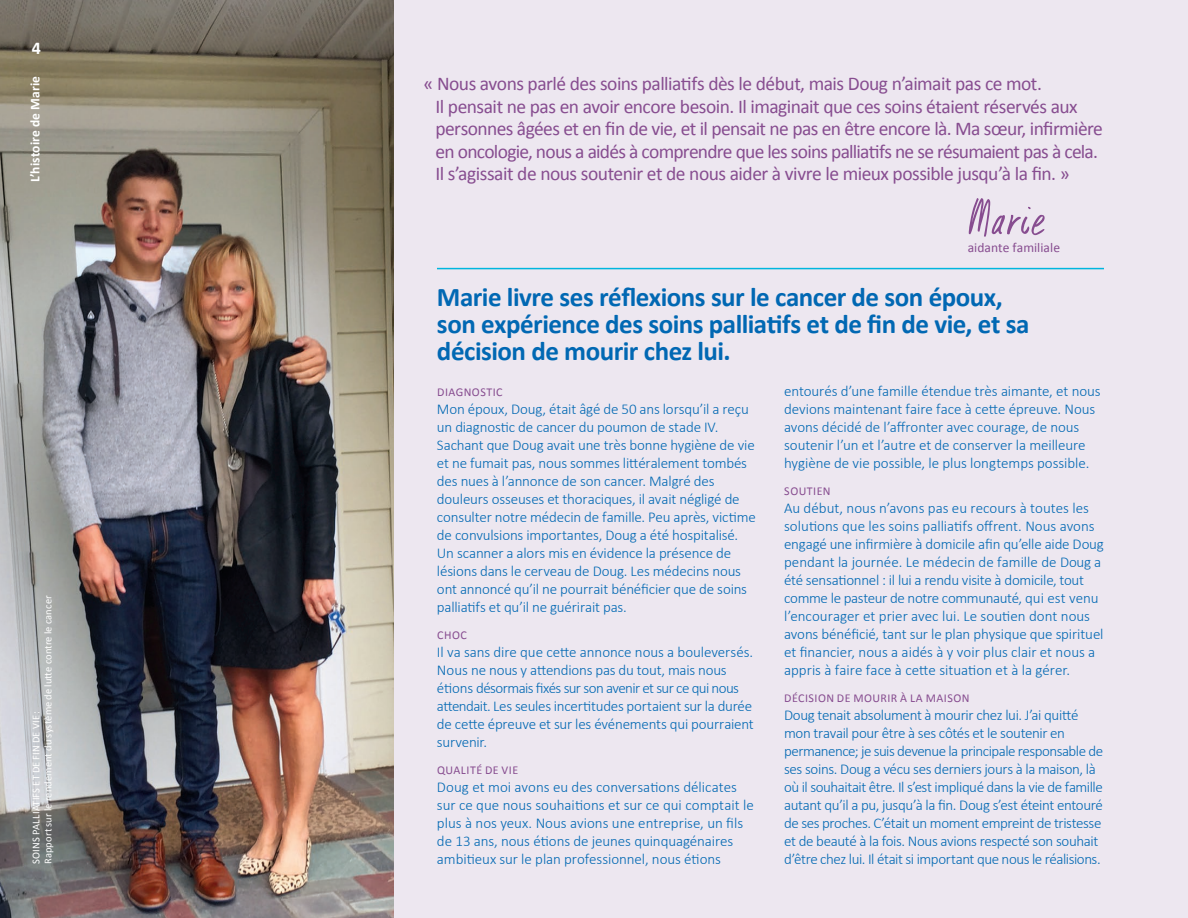
<style>
.page{position:relative;width:1188px;height:918px;background:#fff}
.page>*{position:absolute;margin:0;border:0;box-sizing:border-box;transform-origin:0 0}
.t1{font:60px "DK Kusukusu";letter-spacing:-.005em;color:#874d90}
.t2{font:700 27px/27px "Calibri";letter-spacing:-.02em;color:#0168b3}
.t3{font:19.5px/22.5px "Calibri";letter-spacing:-.03em;color:#874d90}
.t4{font:700 18px "Calibri";color:#fff}
.t5{font:300 15px "Calibri";letter-spacing:-.01em;color:#0168b3}
.t6{font:300 15px "Calibri";letter-spacing:-.03em;color:#0168b3}
.t7{font:300 15px "Calibri";letter-spacing:-.035em;color:#0168b3}
.t8{font:300 15px "Calibri";letter-spacing:-.04em;color:#0168b3}
.t9{font:700 13.5px "Calibri";letter-spacing:.01em;color:#fff}
.t10{font:13.5px "Calibri";letter-spacing:.005em;color:#874d90}
.t11{font:12px "Calibri";letter-spacing:.035em;color:#874d90}
.t12{font:10.5px/12px "Calibri";letter-spacing:.01em;color:#fff}
</style>
<div class="page">
<div style="left:340px;top:0;width:848px;height:918px;background:#ede7f0"></div>
<img style="left:0;top:0;width:393px;height:918px">
<hr style="left:437px;top:268px;width:667px;height:1px;background:#00b6de">
<p class="t4" style="left:32px;top:37px;width:11px">4</p>
<p class="t9" style="left:26px;top:182px;width:108px;rotate:-90deg">L’histoire de Marie</p>
<p class="t12" style="left:30px;top:864px;width:270px;rotate:-90deg">SOINS PALLIATIFS ET DE FIN DE VIE :<br>Rapport sur le rendement du système de lutte contre le cancer</p>
<p class="t3" style="left:435px;top:72px;width:669px;text-indent:-12px">« Nous avons parlé des soins palliatifs dès le début, mais Doug n’aimait pas ce mot.<br>Il pensait ne pas en avoir encore besoin. Il imaginait que ces soins étaient réservés aux personnes âgées et en fin de vie, et il pensait ne pas en être encore là. Ma sœur, infirmière en oncologie, nous a aidés à comprendre que les soins palliatifs ne se résumaient pas à cela.<br>Il s’agissait de nous soutenir et de nous aider à vivre le mieux possible jusqu’à la fin. »</p>
<h1 class="t1" style="left:968px;top:178px;width:80px">Marie</h1>
<p class="t10" style="left:968px;top:239px;width:94px">aidante familiale</p>
<h2 class="t2" style="left:437px;top:284px;width:594px">Marie livre ses réflexions sur le cancer de son époux, son expérience des soins palliatifs et de fin de vie, et sa décision de mourir chez lui.</h2>
<p class="t11" style="left:437px;top:384px;width:67px">DIAGNOSTIC</p>
<p class="t5" style="left:784px;top:382px;width:318px">entourés d’une famille étendue très aimante, et nous</p>
<p class="t5" style="left:437px;top:400px;width:313px">Mon époux, Doug, était âgé de 50 ans lorsqu’il a reçu</p>
<p class="t5" style="left:784px;top:400px;width:313px">devions maintenant faire face à cette épreuve. Nous</p>
<p class="t5" style="left:437px;top:418px;width:283px">un diagnostic de cancer du poumon de stade IV.</p>
<p class="t5" style="left:784px;top:418px;width:297px">avons décidé de l’affronter avec courage, de nous</p>
<p class="t5" style="left:437px;top:436px;width:319px">Sachant que Doug avait une très bonne hygiène de vie</p>
<p class="t5" style="left:784px;top:436px;width:303px">soutenir l’un et l’autre et de conserver la meilleure</p>
<p class="t5" style="left:437px;top:454px;width:312px">et ne fumait pas, nous sommes littéralement tombés</p>
<p class="t5" style="left:784px;top:454px;width:307px">hygiène de vie possible, le plus longtemps possible.</p>
<p class="t5" style="left:437px;top:472px;width:279px">des nues à l’annonce de son cancer. Malgré des</p>
<p class="t11" style="left:784px;top:483px;width:48px">SOUTIEN</p>
<p class="t5" style="left:437px;top:490px;width:304px">douleurs osseuses et thoraciques, il avait négligé de</p>
<p class="t5" style="left:784px;top:499px;width:306px">Au début, nous n’avons pas eu recours à toutes les</p>
<p class="t5" style="left:437px;top:508px;width:320px">consulter notre médecin de famille. Peu après, victime</p>
<p class="t5" style="left:784px;top:517px;width:312px">solutions que les soins palliatifs offrent. Nous avons</p>
<p class="t5" style="left:437px;top:526px;width:303px">de convulsions importantes, Doug a été hospitalisé.</p>
<p class="t5" style="left:784px;top:535px;width:321px">engagé une infirmière à domicile afin qu’elle aide Doug</p>
<p class="t5" style="left:437px;top:544px;width:296px">Un scanner a alors mis en évidence la présence de</p>
<p class="t5" style="left:784px;top:553px;width:318px">pendant la journée. Le médecin de famille de Doug a</p>
<p class="t5" style="left:437px;top:562px;width:306px">lésions dans le cerveau de Doug. Les médecins nous</p>
<p class="t5" style="left:784px;top:571px;width:301px">été sensationnel : il lui a rendu visite à domicile, tout</p>
<p class="t5" style="left:437px;top:580px;width:312px">ont annoncé qu’il ne pourrait bénéficier que de soins</p>
<p class="t5" style="left:784px;top:589px;width:316px">comme le pasteur de notre communauté, qui est venu</p>
<p class="t5" style="left:437px;top:598px;width:191px">palliatifs et qu’il ne guérirait pas.</p>
<p class="t5" style="left:784px;top:607px;width:308px">l’encourager et prier avec lui. Le soutien dont nous</p>
<p class="t11" style="left:437px;top:627px;width:31px">CHOC</p>
<p class="t5" style="left:784px;top:625px;width:321px">avons bénéficié, tant sur le plan physique que spirituel</p>
<p class="t5" style="left:437px;top:643px;width:318px">Il va sans dire que cette annonce nous a bouleversés.</p>
<p class="t5" style="left:784px;top:643px;width:313px">et financier, nous a aidés à y voir plus clair et nous a</p>
<p class="t5" style="left:437px;top:661px;width:291px">Nous ne nous y attendions pas du tout, mais nous</p>
<p class="t5" style="left:784px;top:661px;width:288px">appris à faire face à cette situation et à la gérer.</p>
<p class="t8" style="left:437px;top:679px;width:304px">étions désormais fixés sur son avenir et sur ce qui nous</p>
<p class="t11" style="left:784px;top:690px;width:187px">DÉCISION DE MOURIR À LA MAISON</p>
<p class="t5" style="left:437px;top:697px;width:317px">attendait. Les seules incertitudes portaient sur la durée</p>
<p class="t5" style="left:784px;top:706px;width:296px">Doug tenait absolument à mourir chez lui. J’ai quitté</p>
<p class="t5" style="left:437px;top:715px;width:318px">de cette épreuve et sur les événements qui pourraient</p>
<p class="t5" style="left:784px;top:724px;width:283px">mon travail pour être à ses côtés et le soutenir en</p>
<p class="t5" style="left:437px;top:733px;width:52px">survenir.</p>
<p class="t7" style="left:784px;top:742px;width:321px">permanence; je suis devenue la principale responsable de</p>
<p class="t11" style="left:437px;top:762px;width:82px">QUALITÉ DE VIE</p>
<p class="t5" style="left:784px;top:760px;width:313px">ses soins. Doug a vécu ses derniers jours à la maison, là</p>
<p class="t5" style="left:437px;top:778px;width:301px">Doug et moi avons eu des conversations délicates</p>
<p class="t6" style="left:784px;top:778px;width:320px">où il souhaitait être. Il s’est impliqué dans la vie de famille</p>
<p class="t5" style="left:437px;top:796px;width:318px">sur ce que nous souhaitions et sur ce qui comptait le</p>
<p class="t5" style="left:784px;top:796px;width:320px">autant qu’il a pu, jusqu’à la fin. Doug s’est éteint entouré</p>
<p class="t5" style="left:437px;top:814px;width:308px">plus à nos yeux. Nous avions une entreprise, un fils</p>
<p class="t6" style="left:784px;top:814px;width:319px">de ses proches. C’était un moment empreint de tristesse</p>
<p class="t5" style="left:437px;top:832px;width:298px">de 13 ans, nous étions de jeunes quinquagénaires</p>
<p class="t5" style="left:784px;top:832px;width:316px">et de beauté à la fois. Nous avions respecté son souhait</p>
<p class="t5" style="left:437px;top:850px;width:286px">ambitieux sur le plan professionnel, nous étions</p>
<p class="t6" style="left:784px;top:850px;width:318px">d’être chez lui. Il était si important que nous le réalisions.</p>
</div>
